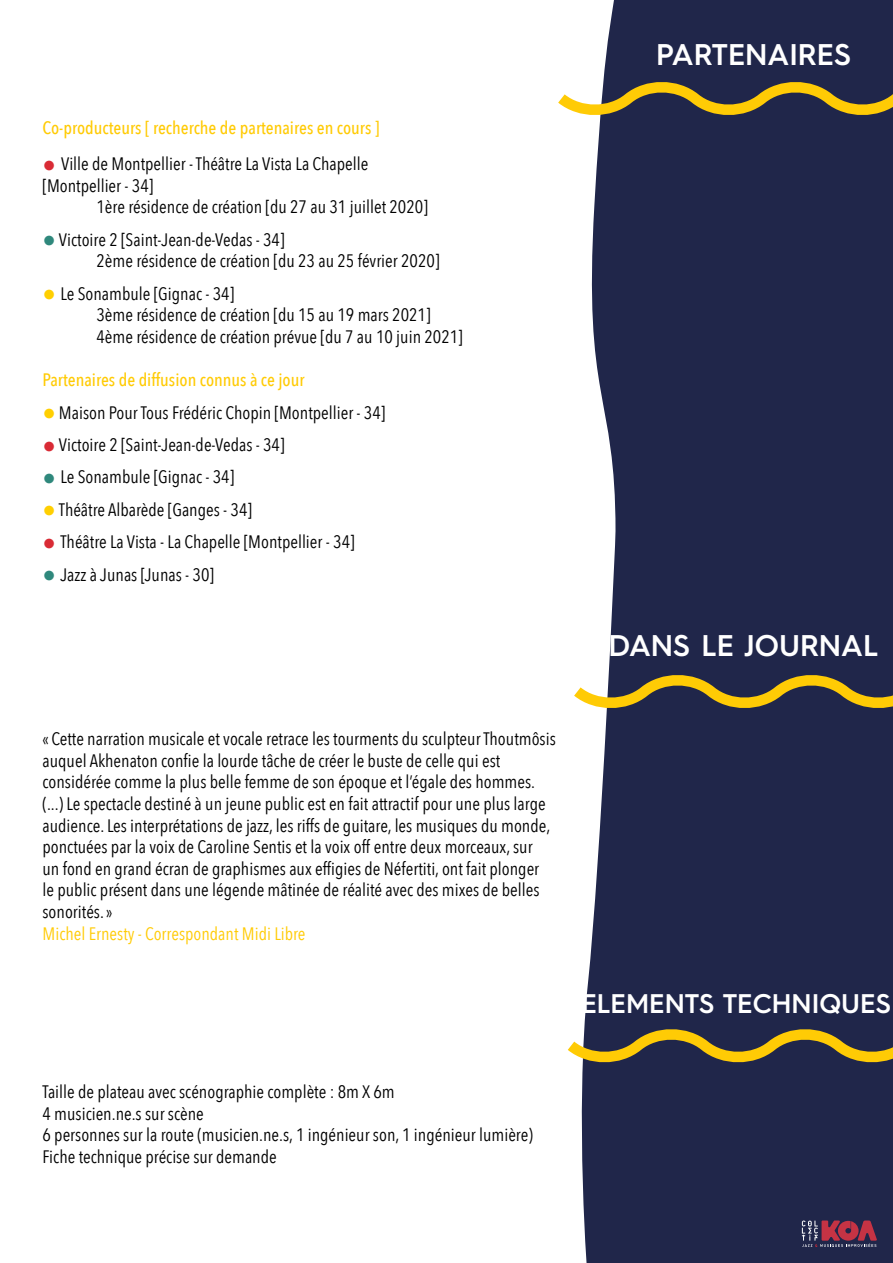
<style>
.page{position:relative;width:893px;height:1263px;background:#fff}
.page>*{position:absolute;margin:0;border:0;box-sizing:border-box;transform-origin:0 0}
.t1{font:600 30px "Hurme Geometric Sans 4";color:#fff}
.t2{font:600 27px "Hurme Geometric Sans 4";color:#fff}
.t3{font:18px/21.6px "Avenir Next Condensed";color:#000}
.t4{font:500 18px "Avenir Next Condensed";color:#ffcb05}
.t5{font:18px "Avenir Next Condensed";color:#ffcb05}
.s1{font-weight:500;font-size:27px;color:#d92b35}
.s2{font-weight:500;font-size:27px;color:#2f887c}
.s3{font-weight:500;font-size:27px;color:#ffcf01}
</style>
<div class="page">
<svg style="left:581px;top:0;width:72px;height:1263px;fill:#20264a"></svg>
<div style="left:653px;top:0;width:240px;height:1263px;background:#20264a"></div>
<svg style="left:802px;top:1220px;width:75px;height:27px"></svg>
<svg style="left:558px;top:69px;width:335px;height:59px"></svg>
<svg style="left:574px;top:662px;width:319px;height:59px"></svg>
<svg style="left:567px;top:1016px;width:326px;height:59px"></svg>
<p class="t4" style="left:43px;top:117px;width:338px">Co-producteurs [ recherche de partenaires en cours ]</p>
<p class="t3" style="left:43px;top:152px;width:327px"><span class="s1">•</span> Ville de Montpellier - Théâtre La Vista La Chapelle [Montpellier - 34]</p>
<p class="t3" style="left:97px;top:195px;width:333px">1ère résidence de création [du 27 au 31 juillet 2020]</p>
<p class="t3" style="left:97px;top:228px;width:344px;text-indent:-54px"><span class="s2">•</span> Victoire 2 [Saint-Jean-de-Vedas - 34]<br>2ème résidence de création [du 23 au 25 février 2020]</p>
<p class="t3" style="left:97px;top:282px;width:368px;text-indent:-54px"><span class="s3">•</span> Le Sonambule [Gignac - 34]<br>3ème résidence de création [du 15 au 19 mars 2021]<br>4ème résidence de création prévue [du 7 au 10 juin 2021]</p>
<p class="t4" style="left:43px;top:369px;width:264px">Partenaires de diffusion connus à ce jour</p>
<p class="t3" style="left:43px;top:401px;width:344px"><span class="s3">•</span> Maison Pour Tous Frédéric Chopin [Montpellier - 34]</p>
<p class="t3" style="left:43px;top:433px;width:244px"><span class="s1">•</span> Victoire 2 [Saint-Jean-de-Vedas - 34]</p>
<p class="t3" style="left:43px;top:465px;width:193px"><span class="s2">•</span> Le Sonambule [Gignac - 34]</p>
<p class="t3" style="left:43px;top:498px;width:211px"><span class="s3">•</span> Théâtre Albarède [Ganges - 34]</p>
<p class="t3" style="left:43px;top:530px;width:314px"><span class="s1">•</span> Théâtre La Vista - La Chapelle [Montpellier - 34]</p>
<p class="t3" style="left:43px;top:563px;width:173px"><span class="s2">•</span> Jazz à Junas [Junas - 30]</p>
<h1 class="t1" style="left:656px;top:34px;width:196px">PARTENAIRES</h1>
<h1 class="t1" style="left:608px;top:624px;width:271px">DANS LE JOURNAL</h1>
<p class="t3" style="left:43px;top:727px;width:515px">« Cette narration musicale et vocale retrace les tourments du sculpteur Thoutmôsis auquel Akhenaton confie la lourde tâche de créer le buste de celle qui est considérée comme la plus belle femme de son époque et l’égale des hommes. (...) Le spectacle destiné à un jeune public est en fait attractif pour une plus large audience. Les interprétations de jazz, les riffs de guitare, les musiques du monde, ponctuées par la voix de Caroline Sentis et la voix off entre deux morceaux, sur<br>un fond en grand écran de graphismes aux effigies de Néfertiti, ont fait plonger<br>le public présent dans une légende mâtinée de réalité avec des mixes de belles sonorités. »</p>
<p class="t5" style="left:43px;top:918px;width:265px">Michel Ernesty - Correspondant Midi Libre</p>
<p class="t3" style="left:43px;top:1080px;width:492px">Taille de plateau avec scénographie complète : 8m X 6m<br>4 musicien.ne.s sur scène<br>6 personnes sur la route (musicien.ne.s, 1 ingénieur son, 1 ingénieur lumière)<br>Fiche technique précise sur demande</p>
<h2 class="t2" style="left:581px;top:984px;width:311px">ELEMENTS TECHNIQUES</h2>
</div>
